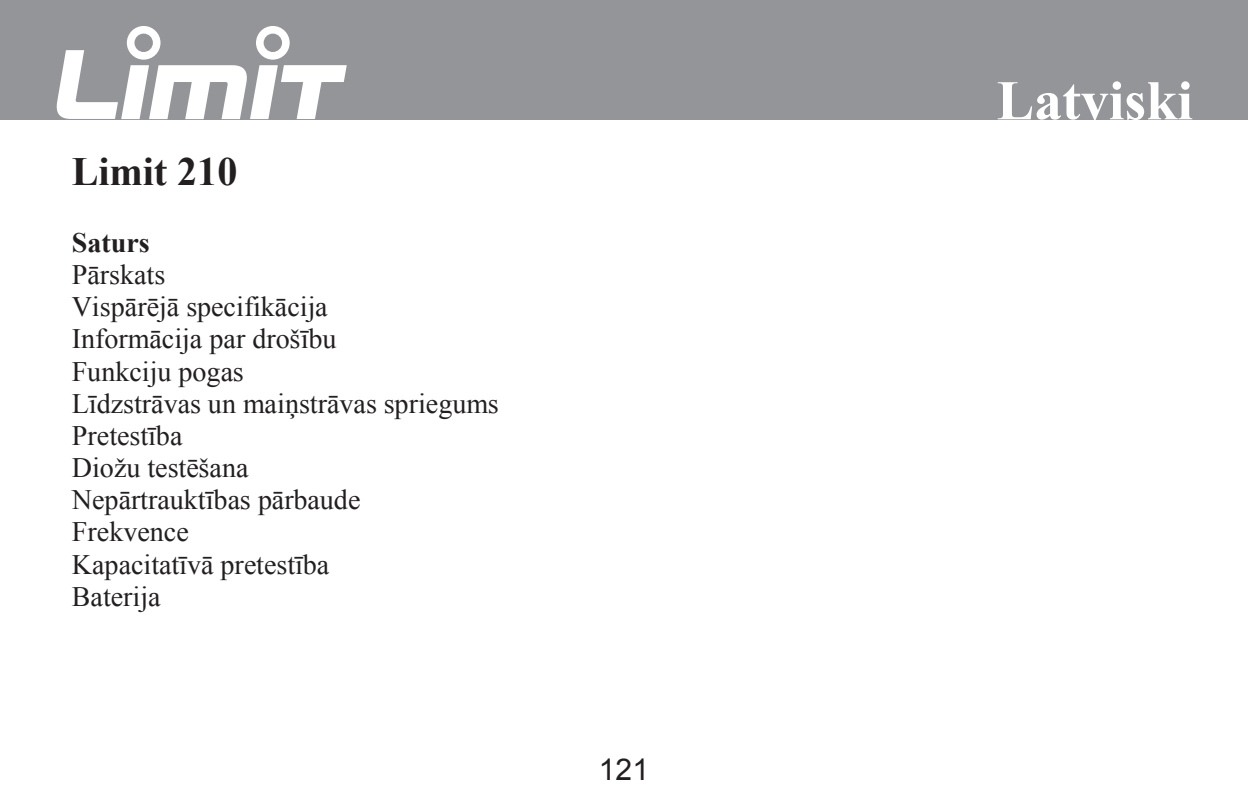
<style>
.page{position:relative;width:1248px;height:794px;background:#fff}
.page>*{position:absolute;margin:0;border:0;box-sizing:border-box;transform-origin:0 0}
.t1{font:700 56px "Times New Roman";color:#fff}
.t2{font:700 40px "Times New Roman";letter-spacing:-.005em;color:#231f20}
.t3{font:30px "Arial";color:#231f20}
.t4{font:28px/32px "Times New Roman";color:#231f20}
.s1{font-weight:700}
</style>
<div class="page">
<div style="left:0;top:0;width:1247px;height:119px;background:#939598"></div>
<svg style="left:57px;top:26px;width:290px;height:93px"></svg>
<p class="t2" style="left:72px;top:144px;width:167px">Limit 210</p>
<p class="t4" style="left:72px;top:226px;width:428px"><span class="s1">Saturs<br></span>Pārskats<br>Vispārējā specifikācija<br>Informācija par drošību<br>Funkciju pogas<br>Līdzstrāvas un maiņstrāvas spriegums<br>Pretestība<br>Diožu testēšana<br>Nepārtrauktības pārbaude<br>Frekvence<br>Kapacitatīvā pretestība<br>Baterija</p>
<p class="t3" style="left:599px;top:750px;width:52px">121</p>
<p class="t1" style="left:996px;top:62px;width:198px">Latviski</p>
</div>
